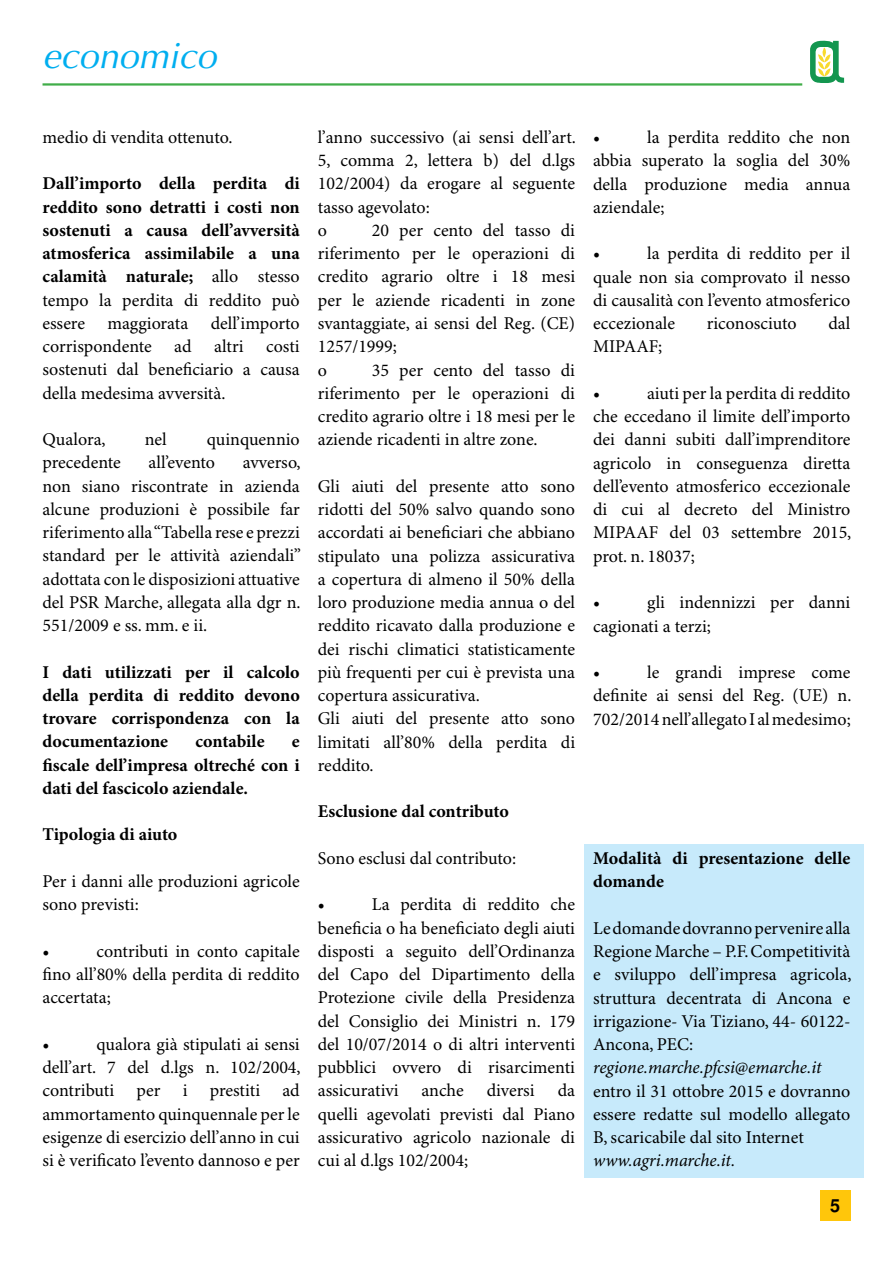
<style>
.page{position:relative;width:893px;height:1263px;background:#fff}
.page>*{position:absolute;margin:0;border:0;box-sizing:border-box;transform-origin:0 0}
.t1{font:italic 36px "Optima";color:#00aeef}
.t2{font:18px/23.2px "Minion Pro";color:#000;text-align:justify}
.t3{font:700 18px/23.2px "Minion Pro";color:#000;text-align:justify}
.t4{font:italic 18px "Minion Pro";letter-spacing:-.01em;color:#000}
.t5{font:700 18px "Helvetica";color:#000}
.s1{font-weight:700}
</style>
<div class="page">
<div style="left:820px;top:1190px;width:30px;height:30px;background:#ffc60b"></div>
<svg style="left:810px;top:40px;width:34px;height:43px"></svg>
<hr style="left:43px;top:83px;width:759px;height:3px;background:#41ad49">
<div style="left:584px;top:844px;width:279px;height:334px;background:#c7eafb"></div>
<h1 class="t1" style="left:43px;top:35px;width:176px">economico</h1>
<p class="t2" style="left:43px;top:126px;width:191px">medio di vendita ottenuto.</p>
<p class="t2" style="left:42px;top:173px;width:259px"><span class="s1">Dall’importo della perdita di reddito sono detratti i costi non sostenuti a causa dell’avversità atmosferica assimilabile a una calamità naturale;</span> allo stesso tempo la perdita di reddito può essere maggiorata dell’importo corrispondente ad altri costi sostenuti dal beneficiario a causa della medesima avversità.</p>
<p class="t2" style="left:42px;top:428px;width:65px">Qualora,</p>
<p class="t2" style="left:145px;top:428px;width:23px">nel</p>
<p class="t2" style="left:207px;top:428px;width:94px">quinquennio</p>
<p class="t2" style="left:42px;top:452px;width:80px">precedente</p>
<p class="t2" style="left:149px;top:452px;width:68px">all’evento</p>
<p class="t2" style="left:42px;top:452px;width:260px;text-indent:200px">avverso, non siano riscontrate in azienda alcune produzioni è possibile far riferimento alla “Tabella rese e prezzi standard per le attività aziendali” adottata con le disposizioni attuative del PSR Marche, allegata alla dgr n.<br>551/2009 e ss. mm. e ii.</p>
<p class="t3" style="left:42px;top:661px;width:259px">I dati utilizzati per il calcolo della perdita di reddito devono trovare corrispondenza con la documentazione</p>
<p class="t3" style="left:195px;top:731px;width:71px">contabile</p>
<p class="t3" style="left:42px;top:731px;width:259px;text-indent:249px">e fiscale dell’impresa oltreché con i dati del fascicolo aziendale.</p>
<p class="t3" style="left:42px;top:824px;width:136px">Tipologia di aiuto</p>
<p class="t2" style="left:42px;top:870px;width:259px">Per i danni alle produzioni agricole sono previsti:</p>
<p class="t2" style="left:42px;top:940px;width:9px">•</p>
<p class="t2" style="left:42px;top:940px;width:259px;text-indent:54px">contributi in conto capitale fino all’80% della perdita di reddito accertata;</p>
<p class="t2" style="left:42px;top:1033px;width:9px">•</p>
<p class="t2" style="left:43px;top:1033px;width:260px;text-indent:54px">qualora già stipulati ai sensi dell’art. 7 del d.lgs n. 102/2004, contributi per i prestiti ad ammortamento quinquennale per le esigenze di esercizio dell’anno in cui si è verificato l’evento dannoso e per</p>
<p class="t2" style="left:318px;top:126px;width:260px;text-align:left">l’anno successivo (ai sensi dell’art.<br>5, comma 2, lettera b) del d.lgs<br>102/2004) da erogare al seguente tasso agevolato:<br>o</p>
<p class="t2" style="left:318px;top:219px;width:259px;text-align:left;text-indent:54px">20 per cento del tasso di riferimento per le operazioni di credito agrario oltre i 18 mesi per le aziende ricadenti in zone svantaggiate, ai sensi del Reg. (CE)<br>1257/1999;<br>o</p>
<p class="t2" style="left:318px;top:359px;width:259px;text-indent:54px">35 per cento del tasso di riferimento per le operazioni di credito agrario oltre i 18 mesi per le aziende ricadenti in altre zone.</p>
<p class="t2" style="left:318px;top:475px;width:259px;text-align:left">Gli aiuti del presente atto sono ridotti del 50% salvo quando sono accordati ai beneficiari che abbiano stipulato una polizza assicurativa a copertura di almeno il 50% della loro produzione media annua o del reddito ricavato dalla produzione e dei rischi climatici statisticamente più frequenti per cui è prevista una copertura assicurativa.<br>Gli aiuti del presente atto sono limitati all’80% della perdita di reddito.</p>
<p class="t3" style="left:318px;top:801px;width:193px">Esclusione dal contributo</p>
<p class="t2" style="left:318px;top:847px;width:200px">Sono esclusi dal contributo:</p>
<p class="t2" style="left:318px;top:894px;width:9px">•</p>
<p class="t2" style="left:318px;top:894px;width:259px;text-indent:54px">La perdita di reddito che beneficia o ha beneficiato degli aiuti disposti a seguito dell’Ordinanza del Capo del Dipartimento della Protezione civile della Presidenza del Consiglio dei Ministri n. 179 del 10/07/2014 o di altri interventi pubblici ovvero di risarcimenti assicurativi</p>
<p class="t2" style="left:318px;top:1080px;width:259px;text-indent:240px">da quelli agevolati previsti dal Piano assicurativo agricolo nazionale di cui al d.lgs 102/2004;</p>
<p class="t2" style="left:422px;top:1080px;width:44px">anche</p>
<p class="t2" style="left:487px;top:1080px;width:49px">diversi</p>
<p class="t2" style="left:593px;top:126px;width:259px;text-indent:54px">la perdita reddito che non abbia superato la soglia del 30% della produzione media annua aziendale;</p>
<p class="t2" style="left:593px;top:243px;width:9px">•</p>
<p class="t2" style="left:593px;top:126px;width:9px">•</p>
<p class="t2" style="left:593px;top:243px;width:259px;text-indent:54px">la perdita di reddito per il quale non sia comprovato il nesso di causalità con l’evento atmosferico eccezionale</p>
<p class="t2" style="left:707px;top:313px;width:91px">riconosciuto</p>
<p class="t2" style="left:828px;top:313px;width:24px">dal</p>
<p class="t2" style="left:593px;top:336px;width:71px">MIPAAF;</p>
<p class="t2" style="left:593px;top:382px;width:9px">•</p>
<p class="t2" style="left:593px;top:382px;width:260px;text-indent:54px">aiuti per la perdita di reddito che eccedano il limite dell’importo dei danni subiti dall’imprenditore agricolo in conseguenza diretta dell’evento atmosferico eccezionale di cui al decreto del Ministro MIPAAF del 03 settembre 2015, prot. n. 18037;</p>
<p class="t2" style="left:593px;top:592px;width:9px">•</p>
<p class="t2" style="left:593px;top:592px;width:259px;text-indent:54px">gli indennizzi per danni cagionati a terzi;</p>
<p class="t2" style="left:593px;top:661px;width:9px">•</p>
<p class="t2" style="left:593px;top:661px;width:260px;text-indent:54px">le grandi imprese come definite ai sensi del Reg. (UE) n.<br>702/2014 nell’allegato I al medesimo;</p>
<p class="t3" style="left:593px;top:847px;width:259px">Modalità di presentazione delle domande</p>
<p class="t2" style="left:593px;top:917px;width:260px">Le domande dovranno pervenire alla Regione Marche – P.F. Competitività e sviluppo dell’impresa agricola, struttura decentrata di Ancona e irrigazione- Via Tiziano, 44- 60122- Ancona, PEC:</p>
<p class="t4" style="left:593px;top:1057px;width:230px">regione.marche.pfcsi@emarche.it</p>
<p class="t2" style="left:593px;top:1080px;width:259px">entro il 31 ottobre 2015 e dovranno essere redatte sul modello allegato B, scaricabile dal sito Internet</p>
<p class="t4" style="left:593px;top:1150px;width:144px">www.agri.marche.it.</p>
<p class="t5" style="left:830px;top:1195px;width:12px">5</p>
</div>
